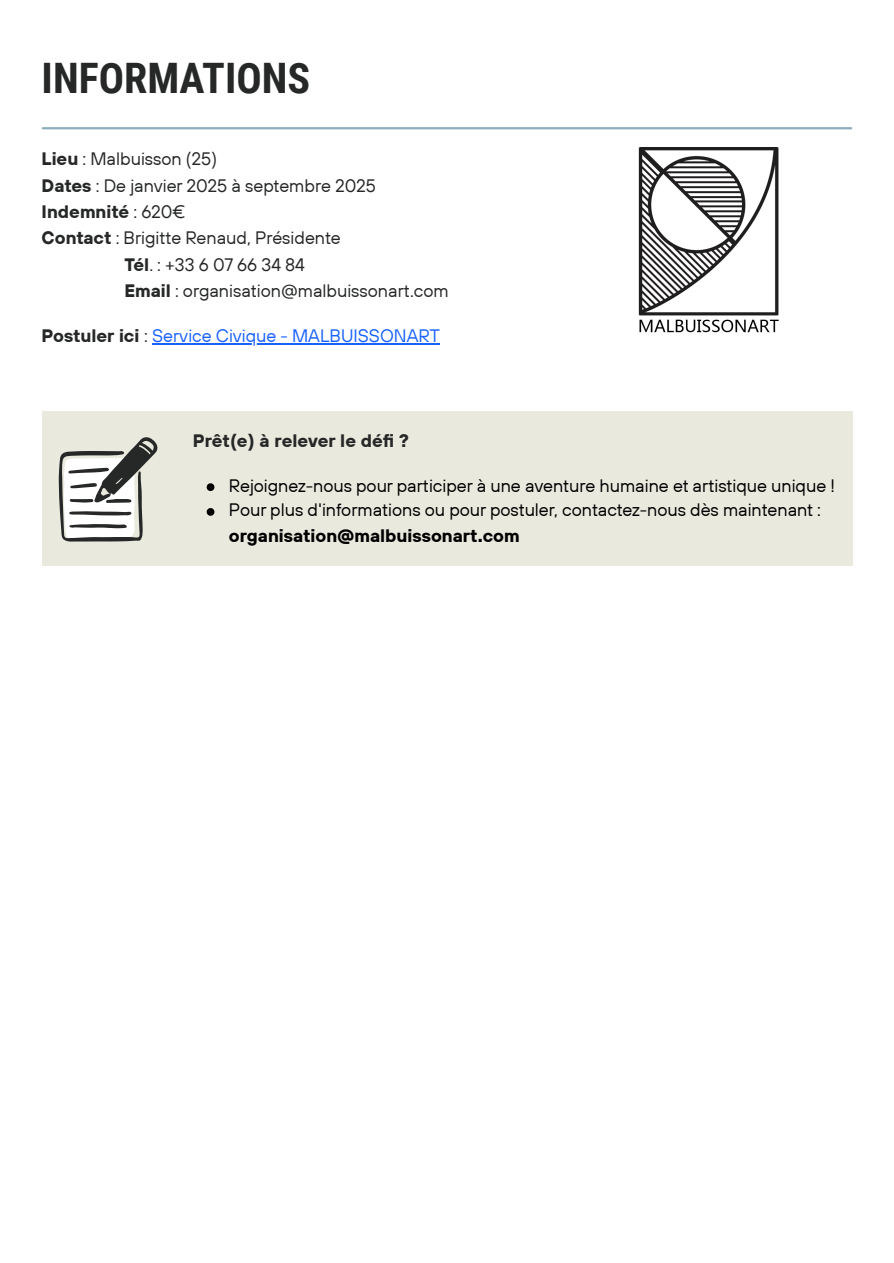
<style>
.page{position:relative;width:894px;height:1263px;background:#fff}
.page>*{position:absolute;margin:0;border:0;box-sizing:border-box;transform-origin:0 0}
.t1{font:700 42px "Roboto Condensed";color:#262827}
.t2{font:18px/25.8px "TT Hoves";color:#000}
.t3{font:18px "TT Hoves";color:#262827}
.t4{font:18px "TT Hoves";color:#1a62ff}
.t5{font:700 18px "TT Hoves";color:#262827}
.s1{font-weight:700}
.s2{font-weight:400}
.s3{font-weight:700;color:#262827}
.s4{color:#262827}
</style>
<div class="page">
<hr style="left:43px;top:127px;width:807px;height:2px;background:#8cadbc">
<hr style="left:152px;top:343px;width:288px;height:1px;background:#1a62ff">
<img style="left:638px;top:147px;width:141px;height:186px">
<div style="left:42px;top:412px;width:810px;height:154px;background:#eae9de"></div>
<svg style="left:59px;top:437px;width:99px;height:104px"></svg>
<svg style="left:207px;top:483px;width:7px;height:8px"></svg>
<svg style="left:207px;top:508px;width:7px;height:8px"></svg>
<h1 class="t1" style="left:42px;top:54px;width:270px">INFORMATIONS</h1>
<h1 class="t3" style="left:42px;top:147px;width:177px"><span class="s1">Lieu</span> : Malbuisson (25)</h1>
<h1 class="t3" style="left:42px;top:174px;width:335px"><span class="s1">Dates</span> : De janvier 2025 à septembre 2025</h1>
<h1 class="t5" style="left:42px;top:200px;width:145px">Indemnité <span class="s2">: 620€</span></h1>
<h1 class="t3" style="left:42px;top:226px;width:300px"><span class="s1">Contact</span> : Brigitte Renaud, Présidente</h1>
<h1 class="t3" style="left:124px;top:253px;width:182px"><span class="s1">Tél</span>. : +33 6 07 66 34 84</h1>
<h1 class="t3" style="left:124px;top:279px;width:326px"><span class="s1">Email</span> : organisation@malbuissonart.com</h1>
<h1 class="t4" style="left:42px;top:324px;width:400px"><span class="s3">Postuler ici</span> <span class="s4">:</span> Service Civique - MALBUISSONART</h1>
<h1 class="t5" style="left:193px;top:429px;width:217px">Prêt(e) à relever le défi ?</h1>
<p class="t2" style="left:229px;top:472px;width:607px">Rejoignez-nous pour participer à une aventure humaine et artistique unique !</p>
<p class="t2" style="left:229px;top:497px;width:593px">Pour plus d'informations ou pour postuler, contactez-nous dès maintenant : <span class="s1">organisation@malbuissonart.com</span></p>
</div>
